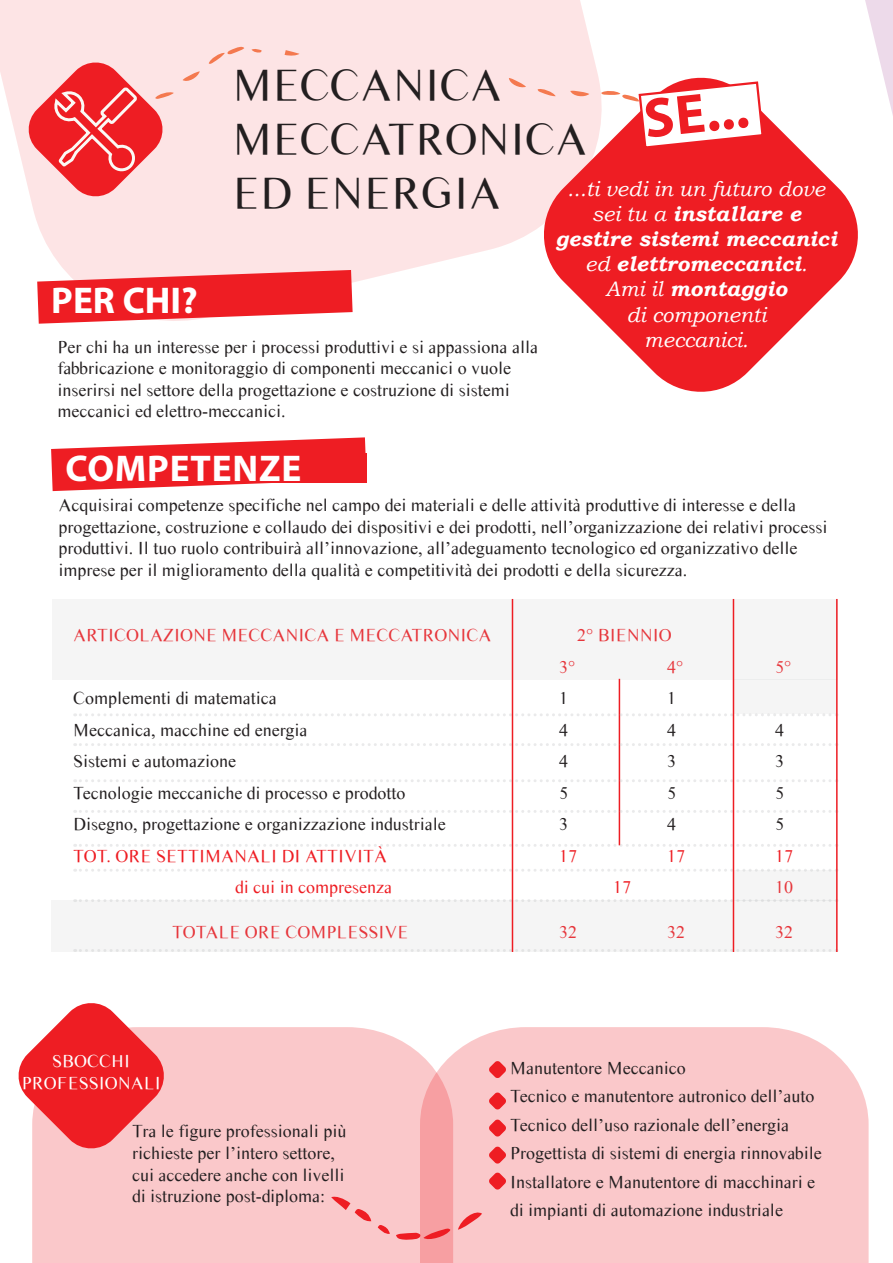
<style>
.page{position:relative;width:893px;height:1263px;background:#fff}
.page>*{position:absolute;margin:0;border:0;box-sizing:border-box;transform-origin:0 0}
.t1{font:700 56.1px "Myriad Pro";color:#ee1d23}
.t2{font:45px/54px "Times Sans Serif";color:#231f20}
.t3{font:700 37.35px "Myriad Pro";letter-spacing:.02em;color:#fff}
.t4{font:italic 21px/25.2px "Bookman Old Style";color:#fff;text-align:center}
.t5{font:18px/21.6px "Times Sans Serif";color:#231f20}
.t6{font:18px "Times Sans Serif";color:#ee1d23}
.t7{font:18px/21.6px "Times Sans Serif";color:#fff;text-align:center}
.s1{font-weight:700}
</style>
<div class="page">
<svg style="left:865px;top:0;width:28px;height:115px"></svg>
<svg style="left:51px;top:437px;width:315px;height:54px"></svg>
<div style="left:65px;top:453px;width:301px;height:29px;background:#ee1d23"></div>
<div style="left:453px;top:1027px;width:416px;height:236px;background:#fac8ca"></div>
<svg style="left:32px;top:1027px;width:421px;height:236px;background:#f9c6c8"></svg>
<svg style="left:18px;top:1003px;width:149px;height:148px"></svg>
<svg style="left:0;top:0;width:597px;height:282px;background:#fde6e6"></svg>
<svg style="left:183px;top:71px;width:17px;height:12px"></svg>
<svg style="left:209px;top:47px;width:35px;height:17px"></svg>
<svg style="left:251px;top:48px;width:11px;height:5px"></svg>
<svg style="left:285px;top:50px;width:14px;height:6px"></svg>
<svg style="left:509px;top:78px;width:17px;height:11px"></svg>
<svg style="left:537px;top:71px;width:321px;height:321px;fill:#ee1d23"></svg>
<svg style="left:489px;top:1061px;width:17px;height:17px"></svg>
<svg style="left:489px;top:1119px;width:17px;height:18px"></svg>
<svg style="left:489px;top:1092px;width:17px;height:18px"></svg>
<svg style="left:489px;top:1146px;width:17px;height:18px"></svg>
<div style="left:53px;top:599px;width:785px;height:80px;background:#f5f5f5"></div>
<div style="left:51px;top:900px;width:785px;height:52px;background:#f5f5f5"></div>
<div style="left:734px;top:679px;width:102px;height:34px;background:#f5f5f5"></div>
<div style="left:734px;top:870px;width:102px;height:30px;background:#f5f5f5"></div>
<hr style="left:619px;top:679px;width:1px;height:166px;background:#ee1d23">
<svg style="left:75px;top:713px;width:755px;height:3px"></svg>
<svg style="left:75px;top:899px;width:755px;height:3px"></svg>
<svg style="left:75px;top:869px;width:755px;height:3px"></svg>
<svg style="left:75px;top:743px;width:755px;height:3px"></svg>
<svg style="left:75px;top:949px;width:755px;height:3px"></svg>
<svg style="left:75px;top:779px;width:755px;height:3px"></svg>
<svg style="left:75px;top:810px;width:755px;height:3px"></svg>
<svg style="left:75px;top:844px;width:755px;height:3px"></svg>
<hr style="left:733px;top:599px;width:1px;height:353px;background:#ee1d23">
<hr style="left:836px;top:599px;width:2px;height:353px;background:#ee1d23">
<hr style="left:512px;top:599px;width:1px;height:353px;background:#ee1d23">
<svg style="left:26px;top:60px;width:148px;height:139px;background:#f58184"></svg>
<svg style="left:37px;top:270px;width:316px;height:54px;background:#f14d52"></svg>
<svg style="left:601px;top:80px;width:164px;height:94px"></svg>
<svg style="left:458px;top:1209px;width:24px;height:21px"></svg>
<svg style="left:396px;top:1227px;width:54px;height:14px"></svg>
<svg style="left:378px;top:1224px;width:12px;height:10px"></svg>
<svg style="left:331px;top:1195px;width:40px;height:27px"></svg>
<svg style="left:489px;top:1172px;width:17px;height:18px"></svg>
<h2 class="t2" style="left:232px;top:57px;width:357px">MECCANICA<br>MECCATRONICA<br>ED ENERGIA</h2>
<h1 class="t1" style="left:640px;top:83px;width:107px;rotate:-6deg">SE...</h1>
<p class="t4" style="left:556px;top:176px;width:283px">...ti vedi in un futuro dove sei tu a <span class="s1">installare e gestire sistemi meccanici </span>ed <span class="s1">elettromeccanici</span>.<br>Ami il <span class="s1">montaggio<br></span>di componenti<br>meccanici.</p>
<h3 class="t3" style="left:51px;top:276px;width:148px">PER CHI?</h3>
<p class="t5" style="left:58px;top:335px;width:482px">Per chi ha un interesse per i processi produttivi e si appassiona alla fabbricazione e monitoraggio di componenti meccanici o vuole inserirsi nel settore della progettazione e costruzione di sistemi meccanici ed elettro-meccanici.</p>
<h3 class="t3" style="left:66px;top:444px;width:237px">COMPETENZE</h3>
<p class="t5" style="left:58px;top:494px;width:770px">Acquisirai competenze specifiche nel campo dei materiali e delle attività produttive di interesse e della progettazione, costruzione e collaudo dei dispositivi e dei prodotti, nell’organizzazione dei relativi processi produttivi. Il tuo ruolo contribuirà all’innovazione, all’adeguamento tecnologico ed organizzativo delle imprese per il miglioramento della qualità e competitività dei prodotti e della sicurezza.</p>
<p class="t6" style="left:73px;top:623px;width:420px">ARTICOLAZIONE MECCANICA E MECCATRONICA</p>
<p class="t6" style="left:577px;top:623px;width:96px">2° BIENNIO</p>
<p class="t6" style="left:559px;top:655px;width:18px">3°</p>
<p class="t6" style="left:667px;top:655px;width:18px">4°</p>
<p class="t6" style="left:775px;top:655px;width:18px">5°</p>
<p class="t5" style="left:73px;top:687px;width:205px">Complementi di matematica</p>
<p class="t5" style="left:559px;top:687px;width:10px">1</p>
<p class="t5" style="left:667px;top:687px;width:10px">1</p>
<p class="t5" style="left:73px;top:719px;width:236px">Meccanica, macchine ed energia</p>
<p class="t5" style="left:559px;top:719px;width:10px">4</p>
<p class="t5" style="left:667px;top:719px;width:10px">4</p>
<p class="t5" style="left:775px;top:719px;width:10px">4</p>
<p class="t5" style="left:73px;top:750px;width:164px">Sistemi e automazione</p>
<p class="t5" style="left:559px;top:750px;width:10px">4</p>
<p class="t5" style="left:667px;top:750px;width:10px">3</p>
<p class="t5" style="left:775px;top:750px;width:10px">3</p>
<p class="t5" style="left:73px;top:782px;width:334px">Tecnologie meccaniche di processo e prodotto</p>
<p class="t5" style="left:559px;top:782px;width:10px">5</p>
<p class="t5" style="left:667px;top:782px;width:10px">5</p>
<p class="t5" style="left:775px;top:782px;width:10px">5</p>
<p class="t5" style="left:73px;top:813px;width:374px">Disegno, progettazione e organizzazione industriale</p>
<p class="t5" style="left:559px;top:813px;width:10px">3</p>
<p class="t5" style="left:667px;top:813px;width:10px">4</p>
<p class="t5" style="left:775px;top:813px;width:10px">5</p>
<p class="t6" style="left:73px;top:844px;width:315px">TOT. ORE SETTIMANALI DI ATTIVITÀ</p>
<p class="t6" style="left:559px;top:844px;width:19px">17</p>
<p class="t6" style="left:667px;top:844px;width:19px">17</p>
<p class="t6" style="left:775px;top:844px;width:19px">17</p>
<p class="t6" style="left:235px;top:875px;width:159px">di cui in compresenza</p>
<p class="t6" style="left:613px;top:875px;width:19px">17</p>
<p class="t6" style="left:775px;top:875px;width:19px">10</p>
<p class="t6" style="left:172px;top:920px;width:238px">TOTALE ORE COMPLESSIVE</p>
<p class="t6" style="left:559px;top:920px;width:19px">32</p>
<p class="t6" style="left:667px;top:920px;width:19px">32</p>
<p class="t6" style="left:775px;top:920px;width:19px">32</p>
<p class="t7" style="left:22px;top:1050px;width:140px">SBOCCHI<br>PROFESSIONALI</p>
<p class="t5" style="left:132px;top:1120px;width:216px">Tra le figure professionali più richieste per l’intero settore, cui accedere anche con livelli di istruzione post-diploma:</p>
<p class="t5" style="left:510px;top:1053px;width:313px;line-height:28.5px">Manutentore Meccanico<br>Tecnico e manutentore autronico dell’auto Tecnico dell’uso razionale dell’energia Progettista di sistemi di energia rinnovabile Installatore e Manutentore di macchinari e di impianti di automazione industriale</p>
</div>
